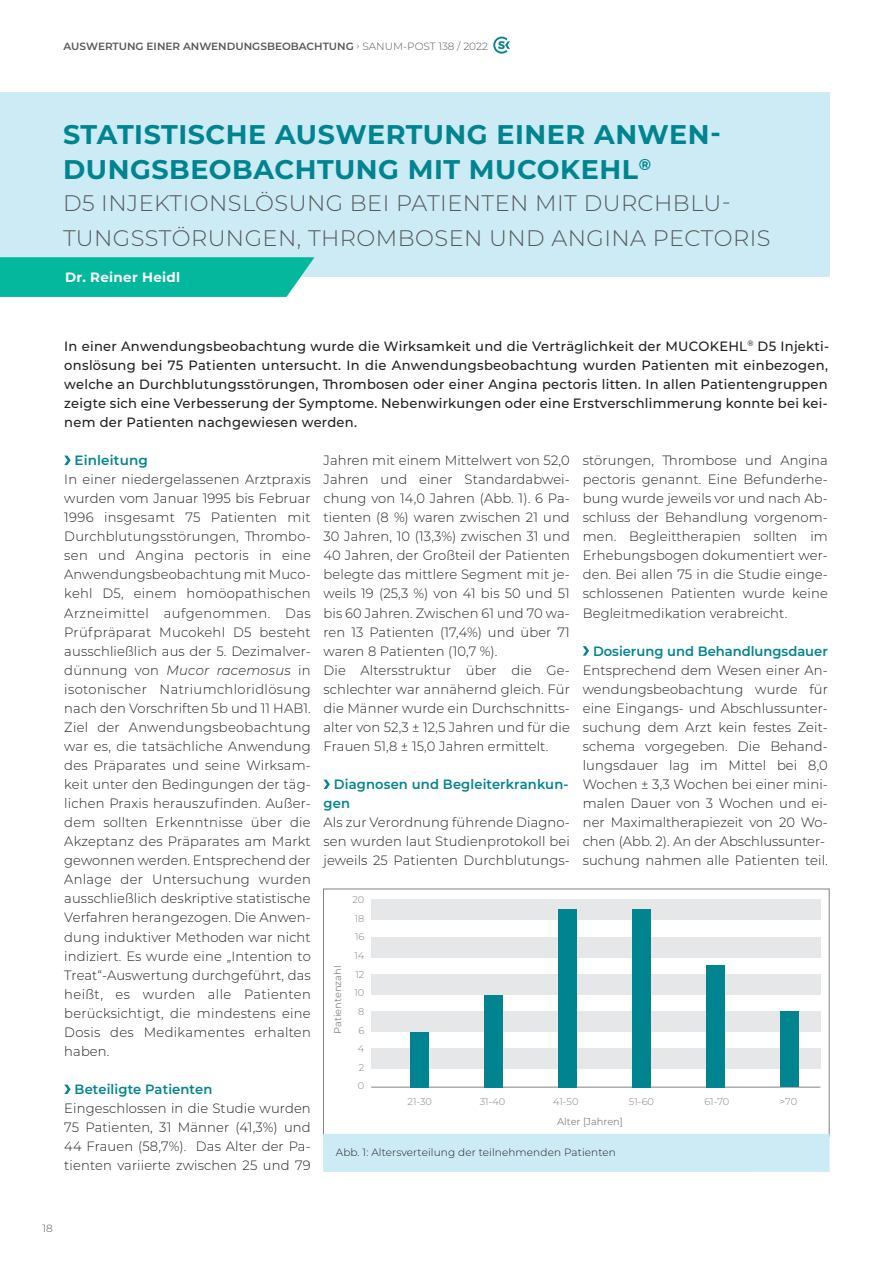
<style>
.page{position:relative;width:893px;height:1263px;background:#fff}
.page>*{position:absolute;margin:0;border:0;box-sizing:border-box;transform-origin:0 0}
.t1{font:700 27px/35px "Montserrat";letter-spacing:.02em;color:#008490}
.t2{font:300 22.5px/35px "Montserrat";letter-spacing:.02em;color:#57585a}
.t3{font:300 13.5px/19px "Montserrat";letter-spacing:.01em;color:#231f20;text-align:justify}
.t4{font:500 13.5px/19px "Montserrat";letter-spacing:.02em;color:#231f20;text-align:justify}
.t5{font:600 13.5px/19px "Montserrat";letter-spacing:.01em;color:#008490}
.t6{font:700 13.5px "Montserrat";letter-spacing:.02em;color:#fff}
.t7{font:600 10.5px "Montserrat";color:#57585a}
.t8{font:300 10.5px "Montserrat";letter-spacing:.01em;color:#231f20}
.t9{font:300 10.5px "Montserrat";color:#57585a}
.t10{font:300 9.75px/18.6px "Montserrat";color:#808285;text-align:right}
.t11{font:9.75px "Montserrat";color:#808285}
.s1{font-weight:300}
.s2{font-style:italic}
</style>
<div class="page">
<svg style="left:493px;top:37px;width:17px;height:17px"></svg>
<svg style="left:64px;top:456px;width:7px;height:9px"></svg>
<svg style="left:64px;top:1084px;width:7px;height:10px"></svg>
<svg style="left:324px;top:780px;width:6px;height:9px"></svg>
<svg style="left:583px;top:646px;width:6px;height:10px"></svg>
<div style="left:0;top:92px;width:829px;height:185px;background:#ccebf4"></div>
<svg style="left:0;top:257px;width:315px;height:40px;background:#0ebba1"></svg>
<div style="left:371px;top:1011px;width:449px;height:21px;background:#e6e7e9"></div>
<div style="left:371px;top:937px;width:449px;height:21px;background:#e6e7e9"></div>
<div style="left:371px;top:899px;width:449px;height:20px;background:#e6e7e9"></div>
<div style="left:371px;top:974px;width:449px;height:21px;background:#e6e7e9"></div>
<div style="left:371px;top:1048px;width:449px;height:21px;background:#e6e7e9"></div>
<hr style="left:371px;top:1087px;width:449px;height:1px;background:#808285">
<div style="left:410px;top:1032px;width:19px;height:55px;background:#008490"></div>
<div style="left:558px;top:909px;width:19px;height:178px;background:#008490"></div>
<div style="left:780px;top:1011px;width:19px;height:76px;background:#008490"></div>
<div style="left:484px;top:995px;width:19px;height:92px;background:#008490"></div>
<div style="left:632px;top:909px;width:19px;height:178px;background:#008490"></div>
<div style="left:706px;top:965px;width:19px;height:122px;background:#008490"></div>
<div style="left:323px;top:1134px;width:507px;height:38px;background:#ccebf4"></div>
<p class="t7" style="left:64px;top:39px;width:426px">AUSWERTUNG EINER ANWENDUNGSBEOBACHTUNG <span class="s1">› SANUM-POST 138 / 2022</span></p>
<h1 class="t1" style="left:63px;top:116px;width:660px">STATISTISCHE AUSWERTUNG EINER ANWEN-<br>DUNGSBEOBACHTUNG MIT MUCOKEHL<sup>®</sup></h1>
<h2 class="t2" style="left:63px;top:185px;width:709px">D5 INJEKTIONSLÖSUNG BEI PATIENTEN MIT DURCHBLU-<br>TUNGSSTÖRUNGEN, THROMBOSEN UND ANGINA PECTORIS</h2>
<p class="t6" style="left:65px;top:268px;width:117px">Dr. Reiner Heidl</p>
<p class="t4" style="left:64px;top:336px;width:766px">In einer Anwendungsbeobachtung wurde die Wirksamkeit und die Verträglichkeit der MUCOKEHL<sup>®</sup> D5 Injekti&shy;onslösung bei 75 Patienten untersucht. In die Anwendungsbeobachtung wurden Patienten mit einbezogen, welche an Durchblutungsstörungen, Thrombosen oder einer Angina pectoris litten. In allen Patientengruppen zeigte sich eine Verbesserung der Symptome. Nebenwirkungen oder eine Erstverschlimmerung konnte bei kei&shy;nem der Patienten nachgewiesen werden.</p>
<p class="t5" style="left:75px;top:450px;width:75px">Einleitung</p>
<p class="t3" style="left:64px;top:469px;width:248px">In einer niedergelassenen Arztpraxis wurden vom Januar 1995 bis Februar 1996 insgesamt 75 Patienten mit Durchblutungsstörungen, Thrombo&shy;sen und Angina pectoris in eine Anwendungsbeobachtung mit Muco&shy;kehl D5, einem homöopathischen Arzneimittel aufgenommen. Das Prüfpräparat Mucokehl D5 besteht ausschließlich aus der 5. Dezimalver&shy;dünnung von <span class="s2">Mucor racemosus</span> in isotonischer Natriumchloridlösung nach den Vorschriften 5b und 11 HAB1.<br>Ziel der Anwendungsbeobachtung war es, die tatsächliche Anwendung des Präparates und seine Wirksam&shy;keit unter den Bedingungen der täg&shy;lichen Praxis herauszufinden. Außer&shy;dem sollten Erkenntnisse über die Akzeptanz des Präparates am Markt gewonnen werden. Entsprechend der Anlage der Untersuchung wurden ausschließlich deskriptive statistische Verfahren herangezogen. Die Anwen&shy;dung induktiver Methoden war nicht indiziert. Es wurde eine „Intention to Treat“-Auswertung durchgeführt, das heißt, es wurden alle Patienten berücksichtigt, die mindestens eine Dosis des Medikamentes erhalten haben.</p>
<p class="t5" style="left:75px;top:1079px;width:139px">Beteiligte Patienten</p>
<p class="t3" style="left:64px;top:1098px;width:248px">Eingeschlossen in die Studie wurden 75 Patienten, 31 Männer (41,3%) und 44 Frauen (58,7%). Das Alter der Pa&shy;tienten variierte zwischen 25 und 79</p>
<p class="t3" style="left:324px;top:450px;width:248px;text-align:left">Jahren mit einem Mittelwert von 52,0<br>Jahren und einer Standardabwei&shy;chung von 14,0 Jahren (Abb. 1). 6 Pa&shy;tienten (8 %) waren zwischen 21 und 30 Jahren, 10 (13,3%) zwischen 31 und 40 Jahren, der Großteil der Patienten belegte das mittlere Segment mit je&shy;weils 19 (25,3 %) von 41 bis 50 und 51 bis 60 Jahren. Zwischen 61 und 70 wa&shy;ren 13 Patienten (17,4%) und über 71 waren 8 Patienten (10,7 %).<br>Die Altersstruktur über die Ge&shy;schlechter war annähernd gleich. Für die Männer wurde ein Durchschnitts&shy;alter von 52,3 ± 12,5 Jahren und für die Frauen 51,8 ± 15,0 Jahren ermittelt.</p>
<p class="t5" style="left:324px;top:774px;width:246px;text-indent:10px">Diagnosen und Begleiterkrankun&shy;gen</p>
<p class="t3" style="left:324px;top:812px;width:248px">Als zur Verordnung führende Diagno&shy;sen wurden laut Studienprotokoll bei jeweils 25 Patienten Durchblutungs-</p>
<p class="t3" style="left:583px;top:450px;width:247px">störungen, Thrombose und Angina pectoris genannt. Eine Befunderhe&shy;bung wurde jeweils vor und nach Ab&shy;schluss der Behandlung vorgenom&shy;men. Begleittherapien sollten im Erhebungsbogen dokumentiert wer&shy;den. Bei allen 75 in die Studie einge&shy;schlossenen Patienten wurde keine Begleitmedikation verabreicht.</p>
<p class="t5" style="left:593px;top:641px;width:236px">Dosierung und Behandlungsdauer</p>
<p class="t3" style="left:583px;top:660px;width:247px;text-align:left">Entsprechend dem Wesen einer An&shy;wendungsbeobachtung wurde für eine Eingangs- und Abschlussunter&shy;suchung dem Arzt kein festes Zeit&shy;schema vorgegeben. Die Behand&shy;lungsdauer lag im Mittel bei 8,0<br>Wochen ± 3,3 Wochen bei einer mini&shy;malen Dauer von 3 Wochen und ei&shy;ner Maximaltherapiezeit von 20 Wo&shy;chen (Abb. 2). An der Abschlussunter&shy;suchung nahmen alle Patienten teil.</p>
<p class="t10" style="left:352px;top:890px;width:13px">20<br>18<br>16<br>14<br>12<br>10<br>8<br>6<br>4<br>2<br>0</p>
<p class="t11" style="left:331px;top:1034px;width:70px;rotate:-90deg">Patientenzahl</p>
<p class="t10" style="left:408px;top:1092px;width:26px">21-30</p>
<p class="t10" style="left:480px;top:1092px;width:27px">31-40</p>
<p class="t10" style="left:553px;top:1092px;width:27px">41-50</p>
<p class="t10" style="left:629px;top:1092px;width:27px">51-60</p>
<p class="t10" style="left:704px;top:1092px;width:26px">61-70</p>
<p class="t10" style="left:780px;top:1092px;width:19px">&gt;70</p>
<p class="t11" style="left:557px;top:1114px;width:67px">Alter [Jahren]</p>
<p class="t8" style="left:336px;top:1145px;width:282px">Abb. 1: Altersverteilung der teilnehmenden Patienten</p>
<p class="t9" style="left:43px;top:1221px;width:12px">18</p>
</div>
